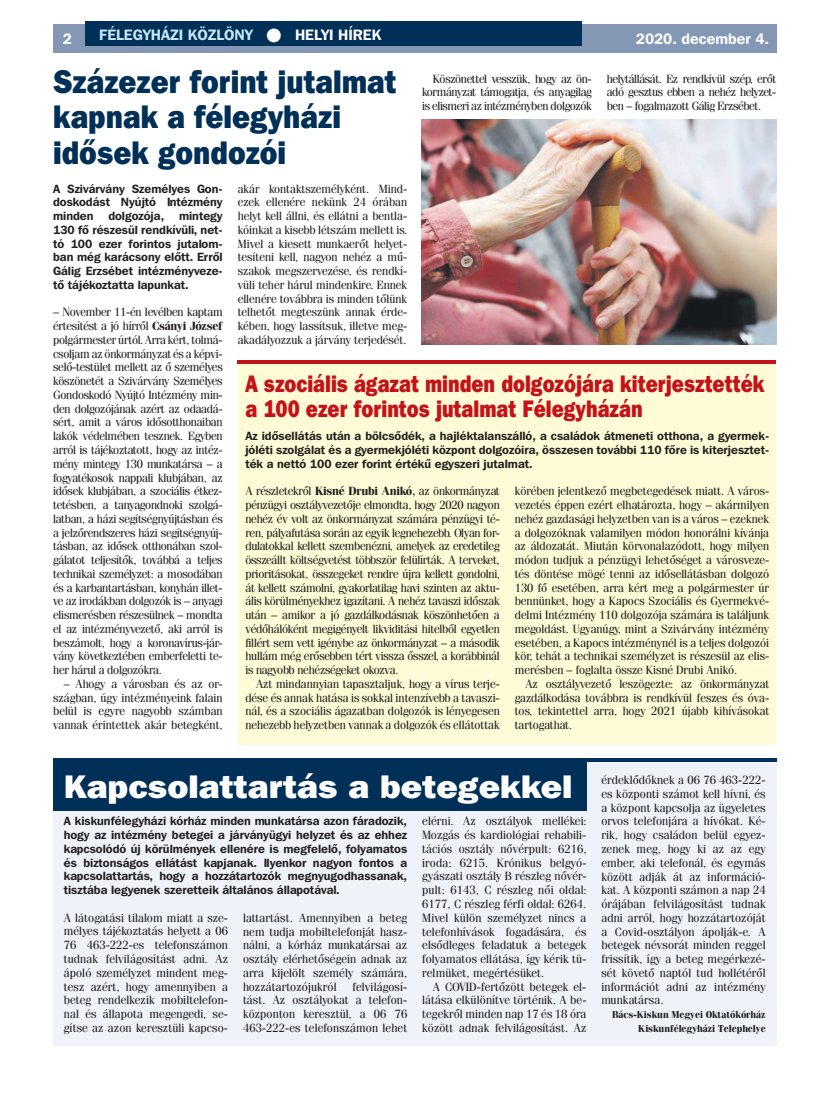
<style>
.page{position:relative;width:833px;height:1099px;background:#fff}
.page>*{position:absolute;margin:0;border:0;box-sizing:border-box;transform-origin:0 0}
.t1{font:32.5px/35px "Franklin Gothic Hv PFL";color:#002f57;scale:.9 1}
.t2{font:32.5px "Franklin Gothic Hv PFL";color:#fff;scale:1.07 1}
.t3{font:23.75px/25px "Franklin Gothic Hv PFL";color:#c4121a;scale:.83 1}
.t4{font:700 15px "Franklin Gothic PFL";color:#c6eafa}
.t5{font:700 15px "Franklin Gothic PFL";color:#fff}
.t6{font:11.88px/13.8px "Fenice PFL";color:#231f20;text-align:justify}
.t7{font:700 11.88px/13.8px "Franklin Gothic PFL";color:#231f20;text-align:justify}
.t8{font:700 10px/13.8px "Fenice PFL";color:#231f20;text-align:right}
.s1{color:#fff}
.s2{font-weight:700}
</style>
<div class="page">
<div style="left:53px;top:25px;width:723px;height:28px;background:#8498b6"></div>
<div style="left:85px;top:21px;width:496px;height:25px;background:#002f57"></div>
<div style="left:53px;top:761px;width:723px;height:284px;background:#eff2f9"></div>
<img style="left:422px;top:119px;width:354px;height:226px">
<div style="left:53px;top:761px;width:533px;height:50px;background:#002f57"></div>
<hr style="left:53px;top:758px;width:723px;height:3px;background:#002f57">
<div style="left:238px;top:363px;width:538px;height:381px;background:#fffbd6"></div>
<hr style="left:238px;top:360px;width:538px;height:3px;background:#c4121a">
<p class="t5" style="left:63px;top:29px;width:11px">2</p>
<p class="t4" style="left:99px;top:25px;width:283px">FÉLEGYHÁZI KÖZLÖNY <span class="s1">● HELYI HÍREK</span></p>
<h1 class="t1" style="left:53px;top:64px;width:383px">Százezer forint jutalmat kapnak a félegyházi idősek gondozói</h1>
<p class="t7" style="left:53px;top:181px;width:171px">A Szivárvány Személyes Gon&shy;doskodást Nyújtó Intézmény minden dolgozója, mintegy 130 fő részesül rendkívüli, net&shy;tó 100 ezer forintos jutalom&shy;ban még karácsony előtt. Erről Gálig Erzsébet intézményveze&shy;tő tájékoztatta lapunkat.</p>
<p class="t6" style="left:53px;top:305px;width:171px">– November 11-én levélben kaptam értesítést a jó hírről <span class="s2">Csányi József </span>polgármester úrtól. Arra kért, tolmá&shy;csoljam az önkormányzat és a képvi&shy;selő-testület mellett az ő személyes köszönetét a Szivárvány Személyes Gondoskodó Nyújtó Intézmény min&shy;den dolgozójának azért az odaadá&shy;sért, amit a város idősotthonaiban lakók védelmében tesznek. Egyben arról is tájékoztatott, hogy az intéz&shy;mény mintegy 130 munkatársa – a fogyatékosok nappali klubjában, az idősek klubjában, a szociális étkez&shy;tetésben, a tanyagondnoki szolgá&shy;latban, a házi segítségnyújtásban és a jelzőrendszeres házi segítségnyúj&shy;tásban, az idősek otthonában szol&shy;gálatot teljesítők, továbbá a teljes technikai személyzet: a mosodában és a karbantartásban, konyhán illet&shy;ve az irodákban dolgozók is – anyagi elismerésben részesülnek – mondta el az intézményvezető, aki arról is beszámolt, hogy a koronavírus-jár&shy;vány következtében emberfeletti te&shy;her hárul a dolgozókra.</p>
<p class="t6" style="left:53px;top:676px;width:171px;text-indent:11px">– Ahogy a városban és az or&shy;szágban, úgy intézményeink falain belül is egyre nagyobb számban vannak érintettek akár betegként,</p>
<p class="t5" style="left:636px;top:29px;width:135px">2020. december 4.</p>
<p class="t6" style="left:422px;top:71px;width:171px;text-indent:11px">Köszönettel vesszük, hogy az ön&shy;kormányzat támogatja, és anyagilag is elismeri az intézményben dolgozók</p>
<p class="t6" style="left:607px;top:71px;width:171px">helytállását. Ez rendkívül szép, erőt adó gesztus ebben a nehéz helyzet&shy;ben – fogalmazott Gálig Erzsébet.</p>
<p class="t6" style="left:238px;top:181px;width:171px">akár kontaktszemélyként. Mind&shy;ezek ellenére nekünk 24 órában helyt kell állni, és ellátni a bentla&shy;kóinkat a kisebb létszám mellett is.<br>Mivel a kiesett munkaerőt helyet&shy;tesíteni kell, nagyon nehéz a mű&shy;szakok megszervezése, és rendkí&shy;vüli teher hárul mindenkire. Ennek ellenére továbbra is minden tőlünk telhetőt megteszünk annak érde&shy;kében, hogy lassítsuk, illetve meg&shy;akadályozzuk a járvány terjedését.</p>
<h2 class="t3" style="left:245px;top:370px;width:627px">A szociális ágazat minden dolgozójára kiterjesztették a 100 ezer forintos jutalmat Félegyházán</h2>
<p class="t7" style="left:245px;top:429px;width:525px">Az idősellátás után a bölcsődék, a hajléktalanszálló, a családok átmeneti otthona, a gyermek&shy;jóléti szolgálat és a gyermekjóléti központ dolgozóira, összesen további 110 főre is kiterjesztet&shy;ték a nettó 100 ezer forint értékű egyszeri jutalmat.</p>
<p class="t6" style="left:245px;top:484px;width:256px">A részletekről <span class="s2">Kisné Drubi Anikó,</span> az önkormányzat pénzügyi osztályvezetője elmondta, hogy 2020 nagyon nehéz év volt az önkormányzat számára pénzügyi té&shy;ren, pályafutása során az egyik legnehezebb. Olyan for&shy;dulatokkal kellett szembenézni, amelyek az eredetileg összeállt költségvetést többször felülírták. A terveket, prioritásokat, összegeket rendre újra kellett gondolni, át kellett számolni, gyakorlatilag havi szinten az aktu&shy;ális körülményekhez igazítani. A nehéz tavaszi időszak után – amikor a jó gazdálkodásnak köszönhetően a védőhálóként megigényelt likviditási hitelből egyetlen fillért sem vett igénybe az önkormányzat – a második hullám még erősebben tért vissza ősszel, a korábbinál is nagyobb nehézségeket okozva.</p>
<p class="t6" style="left:245px;top:676px;width:256px;text-indent:11px">Azt mindannyian tapasztaljuk, hogy a vírus terje&shy;dése és annak hatása is sokkal intenzívebb a tavaszi&shy;nál, és a szociális ágazatban dolgozók is lényegesen nehezebb helyzetben vannak a dolgozók és ellátottak</p>
<p class="t6" style="left:515px;top:484px;width:256px">körében jelentkező megbetegedések miatt. A város&shy;vezetés éppen ezért elhatározta, hogy – akármilyen nehéz gazdasági helyzetben van is a város – ezeknek a dolgozóknak valamilyen módon honorálni kívánja az áldozatát. Miután körvonalazódott, hogy milyen módon tudjuk a pénzügyi lehetőséget a városveze&shy;tés döntése mögé tenni az idősellátásban dolgozó 130 fő esetében, arra kért meg a polgármester úr bennünket, hogy a Kapocs Szociális és Gyermekvé&shy;delmi Intézmény 110 dolgozója számára is találjunk megoldást. Ugyanúgy, mint a Szivárvány intézmény esetében, a Kapocs intézménynél is a teljes dolgozói kör, tehát a technikai személyzet is részesül az elis&shy;merésben – foglalta össze Kisné Drubi Anikó.</p>
<p class="t6" style="left:515px;top:676px;width:256px;text-indent:11px">Az osztályvezető leszögezte: az önkormányzat gazdálkodása továbbra is rendkívül feszes és óva&shy;tos, tekintettel arra, hogy 2021 újabb kihívásokat tartogathat.</p>
<h1 class="t2" style="left:64px;top:765px;width:477px">Kapcsolattartás a betegekkel</h1>
<p class="t7" style="left:64px;top:814px;width:345px">A kiskunfélegyházi kórház minden munkatársa azon fáradozik, hogy az intézmény betegei a járványügyi helyzet és az ehhez kapcsolódó új körülmények ellenére is megfelelő, folyamatos és biztonságos ellátást kapjanak. Ilyenkor nagyon fontos a kapcsolattartás, hogy a hozzátartozók megnyugodhassanak, tisztába legyenek szeretteik általános állapotával.</p>
<p class="t6" style="left:64px;top:910px;width:166px">A látogatási tilalom miatt a sze&shy;mélyes tájékoztatás helyett a 06<br>76 463-222-es telefonszámon tudnak felvilágosítást adni. Az ápoló személyzet mindent meg&shy;tesz azért, hogy amennyiben a beteg rendelkezik mobiltelefon&shy;nal és állapota megengedi, se&shy;gítse az azon keresztüli kapcso-</p>
<p class="t6" style="left:243px;top:910px;width:166px">lattartást. Amennyiben a beteg nem tudja mobiltelefonját hasz&shy;nálni, a kórház munkatársai az osztály elérhetőségein adnak az arra kijelölt személy számára, hozzátartozójukról</p>
<p class="t6" style="left:243px;top:979px;width:166px;text-indent:110px">felvilágosí&shy;tást. Az osztályokat a telefon&shy;központon keresztül, a 06 76<br>463-222-es telefonszámon lehet</p>
<p class="t6" style="left:422px;top:814px;width:166px">elérni. Az osztályok mellékei:<br>Mozgás és kardiológiai rehabili&shy;tációs osztály nővérpult: 6216, iroda: 6215. Krónikus belgyó&shy;gyászati osztály B részleg nővér&shy;pult: 6143, C részleg női oldal:<br>6177, C részleg férfi oldal: 6264.<br>Mivel külön személyzet nincs a telefonhívások fogadására, és elsődleges feladatuk a betegek folyamatos ellátása, így kérik tü&shy;relmüket, megértésüket.</p>
<p class="t6" style="left:422px;top:979px;width:166px;text-indent:11px">A COVID-fertőzött betegek el&shy;látása elkülönítve történik. A be&shy;tegekről minden nap 17 és 18 óra között adnak felvilágosítást. Az</p>
<p class="t6" style="left:601px;top:773px;width:166px">érdeklődőknek a 06 76 463-222- es központi számot kell hívni, és a központ kapcsolja az ügyeletes orvos telefonjára a hívókat. Ké&shy;rik, hogy családon belül egyez&shy;zenek meg, hogy ki az az egy ember, aki telefonál, és egymás között adják át az információ&shy;kat. A központi számon a nap 24 órájában felvilágosítást tudnak adni arról, hogy hozzátartozóját a Covid-osztályon ápolják-e. A betegek névsorát minden reggel frissítik, így a beteg megérkezé&shy;sét követő naptól tud hollétéről információt adni az intézmény munkatársa.</p>
<p class="t8" style="left:612px;top:1007px;width:155px">Bács-Kiskun Megyei Oktatókórház<br>Kiskunfélegyházi Telephelye</p>
</div>
